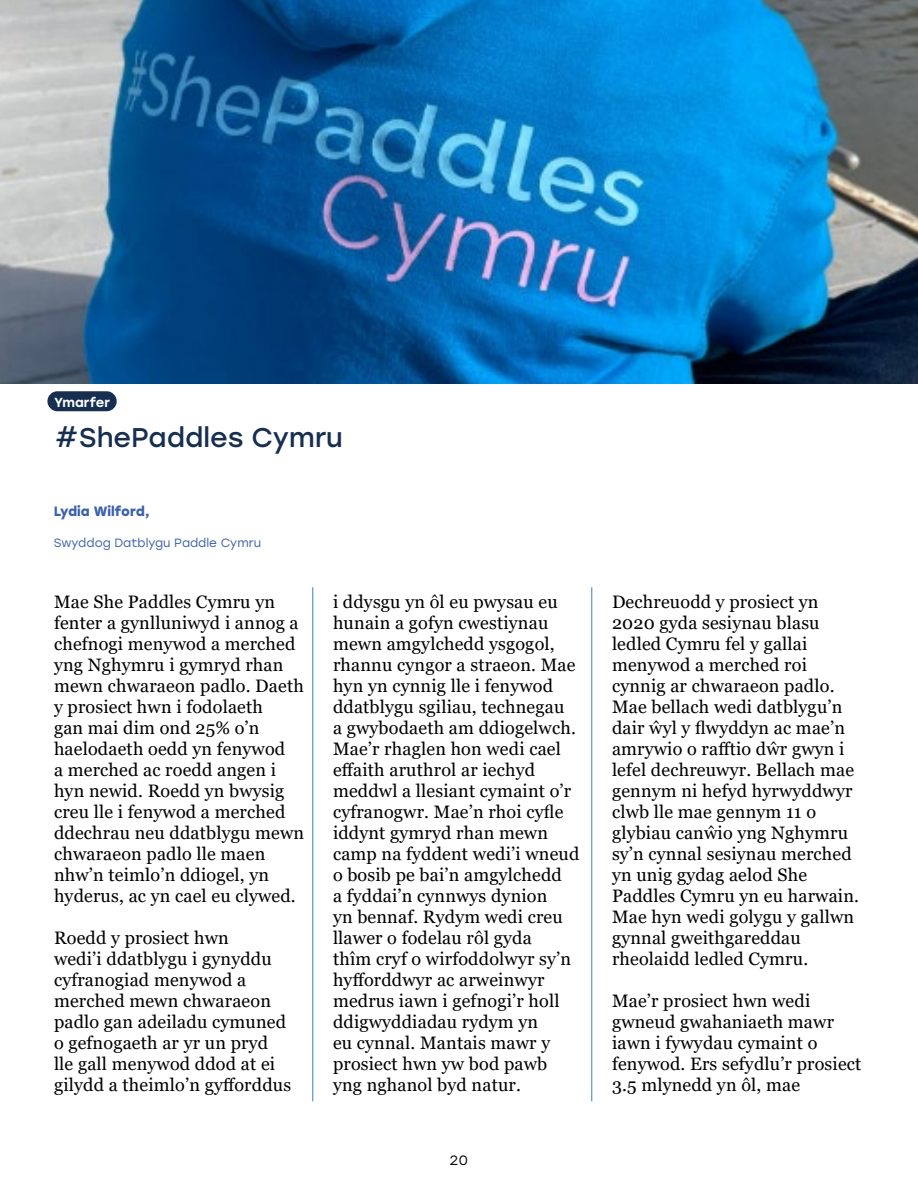
<style>
.page{position:relative;width:918px;height:1188px;background:#fff}
.page>*{position:absolute;margin:0;border:0;box-sizing:border-box;transform-origin:0 0}
.t1{font:27px "Stolzl";color:#162f50}
.t2{font:18px/21px "Georgia";letter-spacing:.01em;color:#000}
.t3{font:700 13.5px "Stolzl";color:#3c62ad}
.t4{font:13.5px "Stolzl";color:#000}
.t5{font:500 13.05px "Stolzl";color:#fff}
.t6{font:12px "Stolzl";color:#3c62ad}
</style>
<div class="page">
<hr style="left:312px;top:587px;width:1px;height:514px;background:#4d8dca">
<hr style="left:591px;top:587px;width:1px;height:514px;background:#4d8dca">
<img style="left:0;top:0;width:917px;height:384px">
<div style="left:47px;top:391px;width:70px;height:20px;background:#162f50;border-radius:10px"></div>
<p class="t5" style="left:54px;top:393px;width:57px">Ymarfer</p>
<h1 class="t1" style="left:54px;top:419px;width:290px">#ShePaddles Cymru</h1>
<p class="t3" style="left:54px;top:502px;width:98px">Lydia Wilford,</p>
<p class="t6" style="left:54px;top:534px;width:209px">Swyddog Datblygu Paddle Cymru</p>
<p class="t2" style="left:54px;top:591px;width:252px">Mae She Paddles Cymru yn fenter a gynlluniwyd i annog a chefnogi menywod a merched yng Nghymru i gymryd rhan mewn chwaraeon padlo. Daeth y prosiect hwn i fodolaeth<br>gan mai dim ond 25% o’n haelodaeth oedd yn fenywod<br>a merched ac roedd angen i hyn newid. Roedd yn bwysig creu lle i fenywod a merched ddechrau neu ddatblygu mewn chwaraeon padlo lle maen nhw’n teimlo’n ddiogel, yn hyderus, ac yn cael eu clywed.</p>
<p class="t2" style="left:54px;top:927px;width:239px">Roedd y prosiect hwn<br>wedi’i ddatblygu i gynyddu cyfranogiad menywod a merched mewn chwaraeon padlo gan adeiladu cymuned o gefnogaeth ar yr un pryd lle gall menywod ddod at ei gilydd a theimlo’n gyfforddus</p>
<p class="t2" style="left:333px;top:591px;width:248px">i ddysgu yn ôl eu pwysau eu hunain a gofyn cwestiynau mewn amgylchedd ysgogol, rhannu cyngor a straeon. Mae hyn yn cynnig lle i fenywod ddatblygu sgiliau, technegau<br>a gwybodaeth am ddiogelwch.<br>Mae’r rhaglen hon wedi cael effaith aruthrol ar iechyd meddwl a llesiant cymaint o’r cyfranogwr. Mae’n rhoi cyfle iddynt gymryd rhan mewn camp na fyddent wedi’i wneud o bosib pe bai’n amgylchedd<br>a fyddai’n cynnwys dynion<br>yn bennaf. Rydym wedi creu llawer o fodelau rôl gyda<br>thîm cryf o wirfoddolwyr sy’n hyfforddwyr ac arweinwyr medrus iawn i gefnogi’r holl ddigwyddiadau rydym yn<br>eu cynnal. Mantais mawr y prosiect hwn yw bod pawb yng nghanol byd natur.</p>
<p class="t2" style="left:612px;top:592px;width:249px">Dechreuodd y prosiect yn<br>2020 gyda sesiynau blasu ledled Cymru fel y gallai menywod a merched roi cynnig ar chwaraeon padlo.<br>Mae bellach wedi datblygu’n dair ŵyl y flwyddyn ac mae’n amrywio o rafftio dŵr gwyn i lefel dechreuwyr. Bellach mae gennym ni hefyd hyrwyddwyr clwb lle mae gennym 11 o glybiau canŵio yng Nghymru sy’n cynnal sesiynau merched yn unig gydag aelod She<br>Paddles Cymru yn eu harwain.<br>Mae hyn wedi golygu y gallwn gynnal gweithgareddau rheolaidd ledled Cymru.</p>
<p class="t2" style="left:612px;top:991px;width:251px">Mae’r prosiect hwn wedi gwneud gwahaniaeth mawr iawn i fywydau cymaint o fenywod. Ers sefydlu’r prosiect<br>3.5 mlynedd yn ôl, mae</p>
<p class="t4" style="left:450px;top:1150px;width:20px">20</p>
</div>
